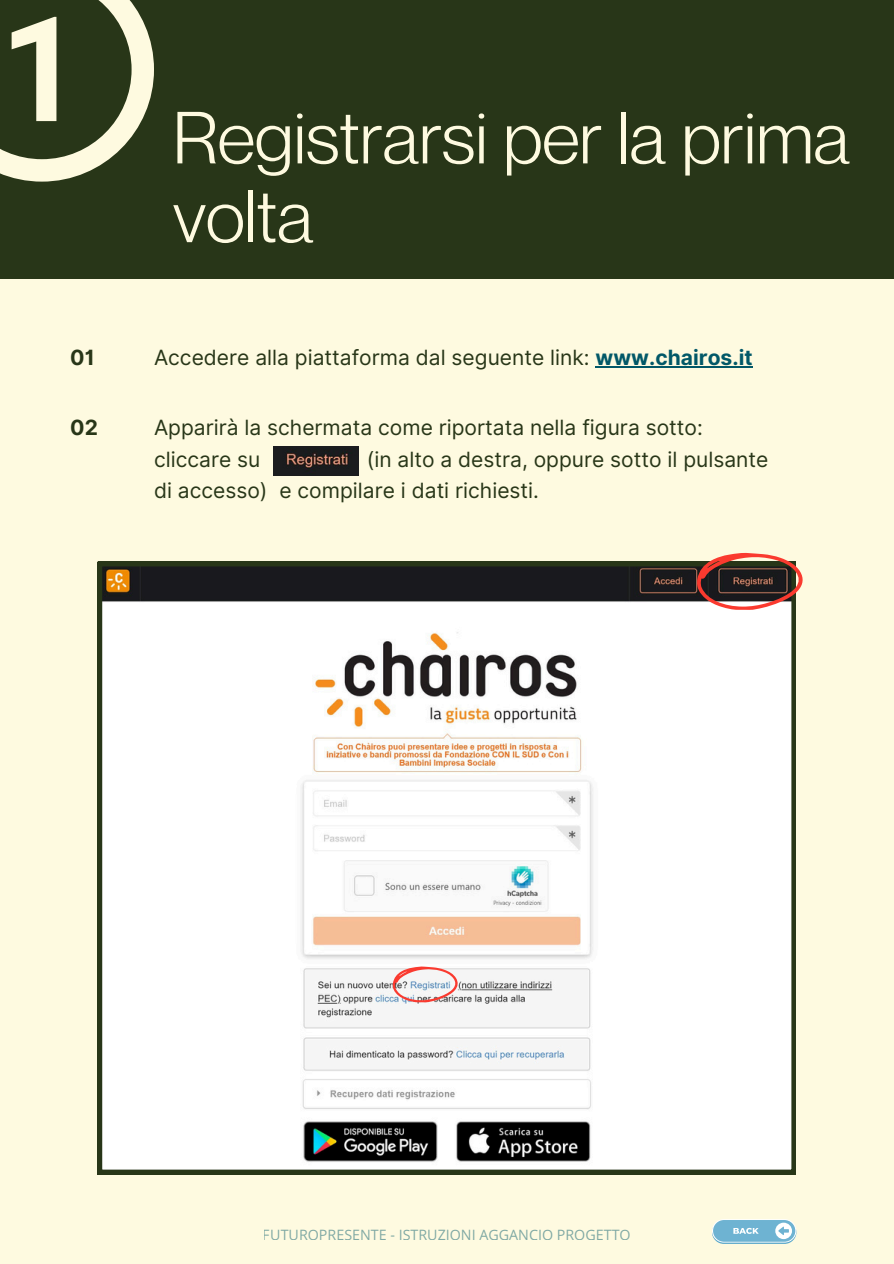
<style>
.page{position:relative;width:894px;height:1264px;background:#fff}
.page>*{position:absolute;margin:0;border:0;box-sizing:border-box;transform-origin:0 0}
.t1{font:72px/78.8px "Neue Montreal";color:#fefae0}
.t2{font:21px/31.5px "Inter";color:#283618}
.t3{font:700 21px "Inter";color:#283618}
.t4{font:14.25px "Open Sans";color:#025868}
.s1{font-weight:700;color:#025868}
</style>
<div class="page">
<div style="left:0;top:0;width:893px;height:1263px;background:#fefae0"></div>
<div style="left:0;top:0;width:893px;height:279px;background:#283618"></div>
<svg style="left:98px;top:562px;width:697px;height:612px"></svg>
<img style="left:273px;top:446px;width:85px;height:29px">
<svg style="left:695px;top:552px;width:108px;height:58px"></svg>
<svg style="left:392px;top:966px;width:66px;height:36px"></svg>
<svg style="left:0;top:0;width:154px;height:181px"></svg>
<svg style="left:711px;top:1220px;width:85px;height:23px"></svg>
<svg style="left:711px;top:1219px;width:85px;height:23px"></svg>
<div style="left:712px;top:1219px;width:83px;height:22px;background:#6eb3d2;border-radius:11px"></div>
<svg style="left:733px;top:1227px;width:25px;height:6px"></svg>
<svg style="left:775px;top:1222px;width:16px;height:16px"></svg>
<hr style="left:595px;top:366px;width:157px;height:1px;background:#025868">
<p class="t1" style="left:173px;top:97px;width:678px">Registrarsi per la prima volta</p>
<p class="t3" style="left:70px;top:345px;width:26px">01</p>
<h2 class="t2" style="left:154px;top:342px;width:600px">Accedere alla piattaforma dal seguente link: <span class="s1">www.chairos.it</span></h2>
<p class="t3" style="left:70px;top:415px;width:29px">02</p>
<h2 class="t2" style="left:154px;top:411px;width:550px">Apparirà la schermata come riportata nella figura sotto: cliccare su</h2>
<h2 class="t2" style="left:154px;top:443px;width:615px;text-indent:213px">(in alto a destra, oppure sotto il pulsante di accesso) e compilare i dati richiesti.</h2>
<p class="t4" style="left:263px;top:1224px;width:369px">FUTUROPRESENTE - ISTRUZIONI AGGANCIO PROGETTO</p>
</div>
